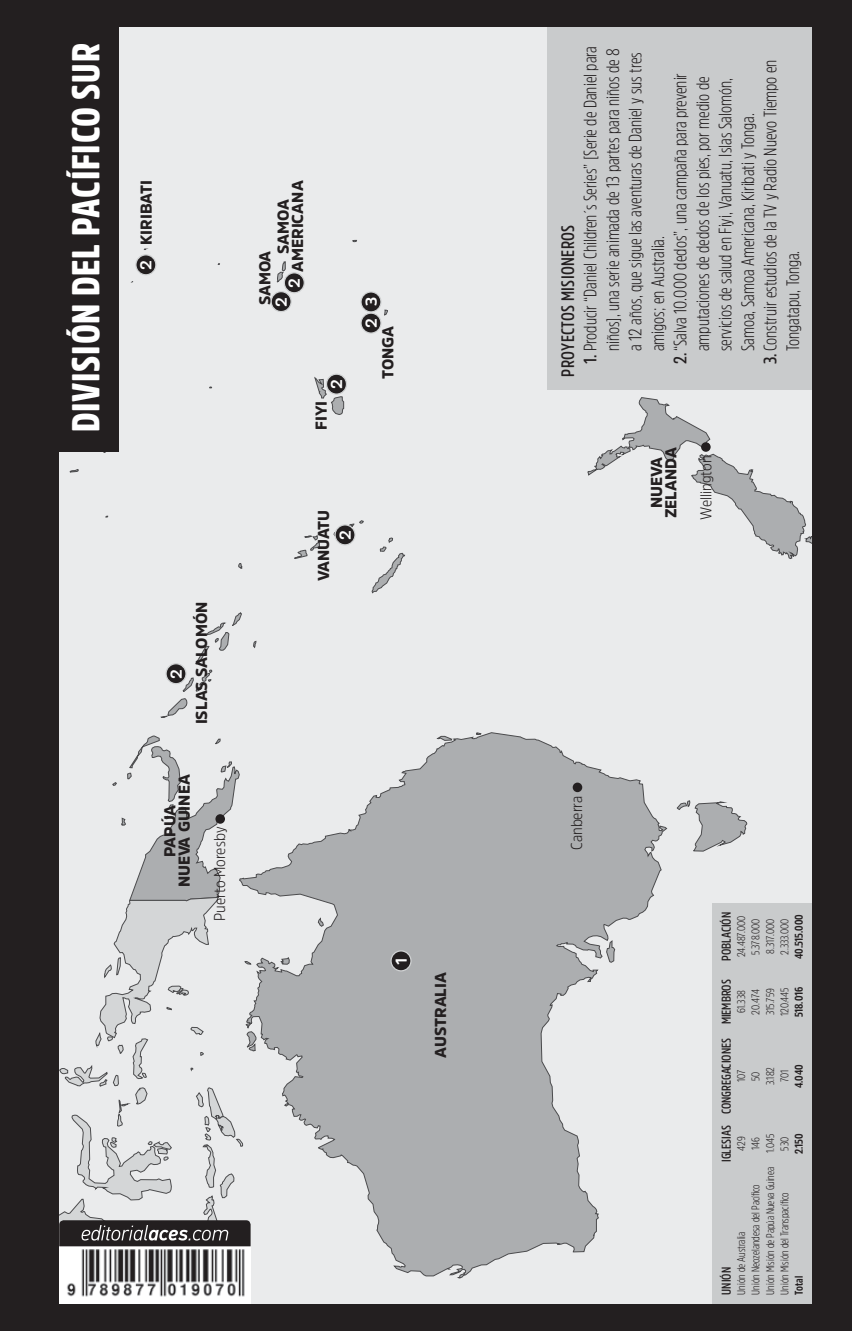
<style>
.page{position:relative;width:852px;height:1331px;background:#fff}
.page>*{position:absolute;margin:0;border:0;box-sizing:border-box;transform-origin:0 0}
.t1{font:900 38.7px "Amsi Pro Cond";letter-spacing:.02em;color:#fff}
.t2{font:300 18px/22.5px "Amsi Pro Cond";color:#231f20}
.t3{font:600 18px "Amsi Pro Cond";letter-spacing:.02em;color:#231f20}
.t4{font:900 15.75px/14.4px "Amsi Pro";color:#231f20;text-align:center}
.t5{font:300 15.75px "Amsi Pro Narw";color:#231f20}
.t6{font:700 15.75px "Amsi Pro";color:#fff}
.t7{font:600 12.83px "Amsi Pro Cond";color:#231f20}
.t8{font:300 11.25px "Amsi Pro Cond";color:#231f20}
.t9{font:700 11.25px "Amsi Pro Cond";color:#231f20}
.s1{font-weight:600}
</style>
<div class="page">
<div style="left:0;top:0;width:852px;height:1330px;background:#231f20"></div>
<div style="left:59px;top:27px;width:753px;height:1276px;background:#eaebec"></div>
<svg style="left:677px;top:800px;width:70px;height:51px"></svg>
<svg style="left:256px;top:732px;width:411px;height:546px"></svg>
<svg style="left:253px;top:641px;width:3px;height:7px"></svg>
<svg style="left:587px;top:397px;width:225px;height:162px"></svg>
<svg style="left:160px;top:698px;width:27px;height:20px"></svg>
<svg style="left:183px;top:612px;width:59px;height:80px"></svg>
<svg style="left:69px;top:469px;width:10px;height:3px"></svg>
<svg style="left:238px;top:563px;width:5px;height:6px"></svg>
<svg style="left:314px;top:377px;width:30px;height:38px"></svg>
<svg style="left:294px;top:535px;width:26px;height:24px"></svg>
<svg style="left:349px;top:520px;width:15px;height:7px"></svg>
<svg style="left:372px;top:537px;width:33px;height:56px"></svg>
<svg style="left:384px;top:310px;width:4px;height:6px"></svg>
<svg style="left:277px;top:261px;width:9px;height:21px"></svg>
<div style="left:58px;top:24px;width:61px;height:428px;background:#231f20"></div>
<div style="left:391px;top:950px;width:20px;height:20px;background:#231f20;border-radius:50%"></div>
<div style="left:390px;top:950px;width:22px;height:21px;border:1px solid #d1d3d4;border-radius:50%"></div>
<div style="left:361px;top:292px;width:20px;height:20px;background:#231f20;border-radius:50%"></div>
<div style="left:360px;top:291px;width:22px;height:21px;border:1px solid #d1d3d4;border-radius:50%"></div>
<div style="left:166px;top:663px;width:20px;height:20px;background:#231f20;border-radius:50%"></div>
<div style="left:165px;top:663px;width:22px;height:21px;border:1px solid #d1d3d4;border-radius:50%"></div>
<div style="left:335px;top:525px;width:20px;height:20px;background:#231f20;border-radius:50%"></div>
<div style="left:334px;top:524px;width:22px;height:21px;border:1px solid #d1d3d4;border-radius:50%"></div>
<div style="left:327px;top:374px;width:19px;height:20px;background:#231f20;border-radius:50%"></div>
<div style="left:326px;top:373px;width:21px;height:22px;border:1px solid #d1d3d4;border-radius:50%"></div>
<div style="left:136px;top:255px;width:20px;height:20px;background:#231f20;border-radius:50%"></div>
<div style="left:135px;top:254px;width:21px;height:21px;border:1px solid #d1d3d4;border-radius:50%"></div>
<div style="left:271px;top:292px;width:20px;height:19px;background:#231f20;border-radius:50%"></div>
<div style="left:271px;top:291px;width:21px;height:21px;border:1px solid #d1d3d4;border-radius:50%"></div>
<div style="left:284px;top:273px;width:20px;height:20px;background:#231f20;border-radius:50%"></div>
<div style="left:284px;top:272px;width:21px;height:21px;border:1px solid #d1d3d4;border-radius:50%"></div>
<div style="left:361px;top:313px;width:20px;height:20px;background:#231f20;border-radius:50%"></div>
<div style="left:360px;top:312px;width:22px;height:22px;border:1px solid #d1d3d4;border-radius:50%"></div>
<div style="left:712px;top:902px;width:100px;height:401px;background:#c9cbcc"></div>
<div style="left:548px;top:27px;width:264px;height:362px;background:#c9cbcc"></div>
<div style="left:701px;top:442px;width:10px;height:10px;background:#231f20;border-radius:50%"></div>
<div style="left:573px;top:782px;width:9px;height:10px;background:#231f20;border-radius:50%"></div>
<svg style="left:59px;top:735px;width:197px;height:568px"></svg>
<h1 class="t1" style="left:63px;top:432px;width:390px;rotate:-90deg">DIVISIÓN DEL PACÍFICO SUR</h1>
<p class="t4" style="left:139px;top:245px;width:66px;rotate:-90deg">KIRIBATI</p>
<p class="t6" style="left:137px;top:270px;width:11px;rotate:-90deg">2</p>
<p class="t4" style="left:291px;top:272px;width:93px;rotate:-90deg">AMERICANA</p>
<p class="t4" style="left:256px;top:254px;width:56px;line-height:18.2px;text-align:left;text-indent:-52px;rotate:-90deg">SAMOA<br>SAMOA</p>
<p class="t6" style="left:285px;top:288px;width:11px;rotate:-90deg">2</p>
<p class="t6" style="left:272px;top:306px;width:11px;rotate:-90deg">2</p>
<p class="t6" style="left:328px;top:389px;width:11px;rotate:-90deg">2</p>
<p class="t4" style="left:314px;top:430px;width:31px;rotate:-90deg">FIYI</p>
<p class="t6" style="left:362px;top:306px;width:11px;rotate:-90deg">3</p>
<p class="t6" style="left:362px;top:328px;width:11px;rotate:-90deg">2</p>
<p class="t4" style="left:381px;top:379px;width:55px;rotate:-90deg">TONGA</p>
<p class="t6" style="left:167px;top:678px;width:11px;rotate:-90deg">2</p>
<p class="t4" style="left:194px;top:724px;width:124px;rotate:-90deg">ISLAS SALOMÓN</p>
<p class="t4" style="left:163px;top:887px;width:114px;rotate:-90deg">PAPÚA<br>NUEVA GUINEA</p>
<p class="t5" style="left:210px;top:920px;width:95px;rotate:-90deg">Puerto Moresby</p>
<p class="t4" style="left:316px;top:581px;width:72px;rotate:-90deg">VANUATU</p>
<p class="t6" style="left:336px;top:540px;width:11px;rotate:-90deg">2</p>
<p class="t6" style="left:392px;top:965px;width:9px;rotate:-90deg">1</p>
<p class="t4" style="left:433px;top:1057px;width:87px;rotate:-90deg">AUSTRALIA</p>
<p class="t3" style="left:561px;top:376px;width:153px;rotate:-90deg">PROYECTOS MISIONEROS</p>
<p class="t2" style="left:580px;top:351px;width:306px;text-indent:-13px;rotate:-90deg"><span class="s1">1.</span> Producir “Daniel Children´s Series” [Serie de Daniel para niños], una serie animada de 13 partes para niños de 8 a 12 años, que sigue las aventuras de Daniel y sus tres amigos; en Australia.</p>
<p class="t2" style="left:760px;top:351px;width:293px;text-indent:-13px;rotate:-90deg"><span class="s1">3.</span> Construir estudios de la TV y Radio Nuevo Tiempo en<br>Tongatapu, Tonga.</p>
<p class="t2" style="left:670px;top:351px;width:280px;text-indent:-13px;rotate:-90deg"><span class="s1">2.</span> “Salva 10.000 dedos”, una campaña para prevenir amputaciones de dedos de los pies, por medio de servicios de salud en Fiyi, Vanuatu, Islas Salomón, Samoa, Samoa Americana, Kiribati y Tonga.</p>
<p class="t4" style="left:650px;top:518px;width:72px;rotate:-90deg">NUEVA<br>ZELANDA</p>
<p class="t5" style="left:697px;top:520px;width:66px;rotate:-90deg">Wellington</p>
<p class="t5" style="left:568px;top:850px;width:56px;rotate:-90deg">Canberra</p>
<p class="t7" style="left:722px;top:961px;width:51px;rotate:-90deg">POBLACIÓN</p>
<p class="t9" style="left:795px;top:959px;width:47px;rotate:-90deg">40.515.000</p>
<p class="t8" style="left:737px;top:957px;width:43px;rotate:-90deg">24.487.000</p>
<p class="t8" style="left:780px;top:954px;width:38px;rotate:-90deg">2.333.000</p>
<p class="t8" style="left:752px;top:954px;width:38px;rotate:-90deg">5.378.000</p>
<p class="t8" style="left:766px;top:954px;width:36px;rotate:-90deg">8.317.000</p>
<p class="t7" style="left:722px;top:1162px;width:184px;rotate:-90deg">IGLESIAS CONGREGACIONES MIEMBROS</p>
<p class="t9" style="left:795px;top:1017px;width:33px;rotate:-90deg">518.016</p>
<p class="t8" style="left:780px;top:1016px;width:31px;rotate:-90deg">120.445</p>
<p class="t8" style="left:766px;top:1015px;width:29px;rotate:-90deg">315.759</p>
<p class="t8" style="left:752px;top:1014px;width:27px;rotate:-90deg">20.474</p>
<p class="t8" style="left:737px;top:1013px;width:24px;rotate:-90deg">61.338</p>
<p class="t9" style="left:795px;top:1088px;width:25px;rotate:-90deg">4.040</p>
<p class="t8" style="left:766px;top:1085px;width:20px;rotate:-90deg">3.182</p>
<p class="t8" style="left:737px;top:1082px;width:14px;rotate:-90deg">107</p>
<p class="t8" style="left:780px;top:1082px;width:14px;rotate:-90deg">701</p>
<p class="t8" style="left:752px;top:1080px;width:11px;rotate:-90deg">50</p>
<p class="t9" style="left:795px;top:1153px;width:22px;rotate:-90deg">2.150</p>
<p class="t8" style="left:766px;top:1294px;width:162px;rotate:-90deg">Unión Misión de Papúa Nueva Guinea 1.045</p>
<p class="t8" style="left:737px;top:1150px;width:16px;rotate:-90deg">429</p>
<p class="t8" style="left:780px;top:1150px;width:15px;rotate:-90deg">530</p>
<p class="t8" style="left:752px;top:1150px;width:15px;rotate:-90deg">146</p>
<p class="t8" style="left:752px;top:1294px;width:112px;rotate:-90deg">Unión Neozelandesa del Pacífico</p>
<p class="t8" style="left:780px;top:1294px;width:103px;rotate:-90deg">Unión Misión del Transpacífico</p>
<p class="t8" style="left:737px;top:1294px;width:64px;rotate:-90deg">Unión de Australia</p>
<p class="t7" style="left:722px;top:1294px;width:29px;rotate:-90deg">UNIÓN</p>
<p class="t9" style="left:795px;top:1294px;width:20px;rotate:-90deg">Total</p>
</div>
